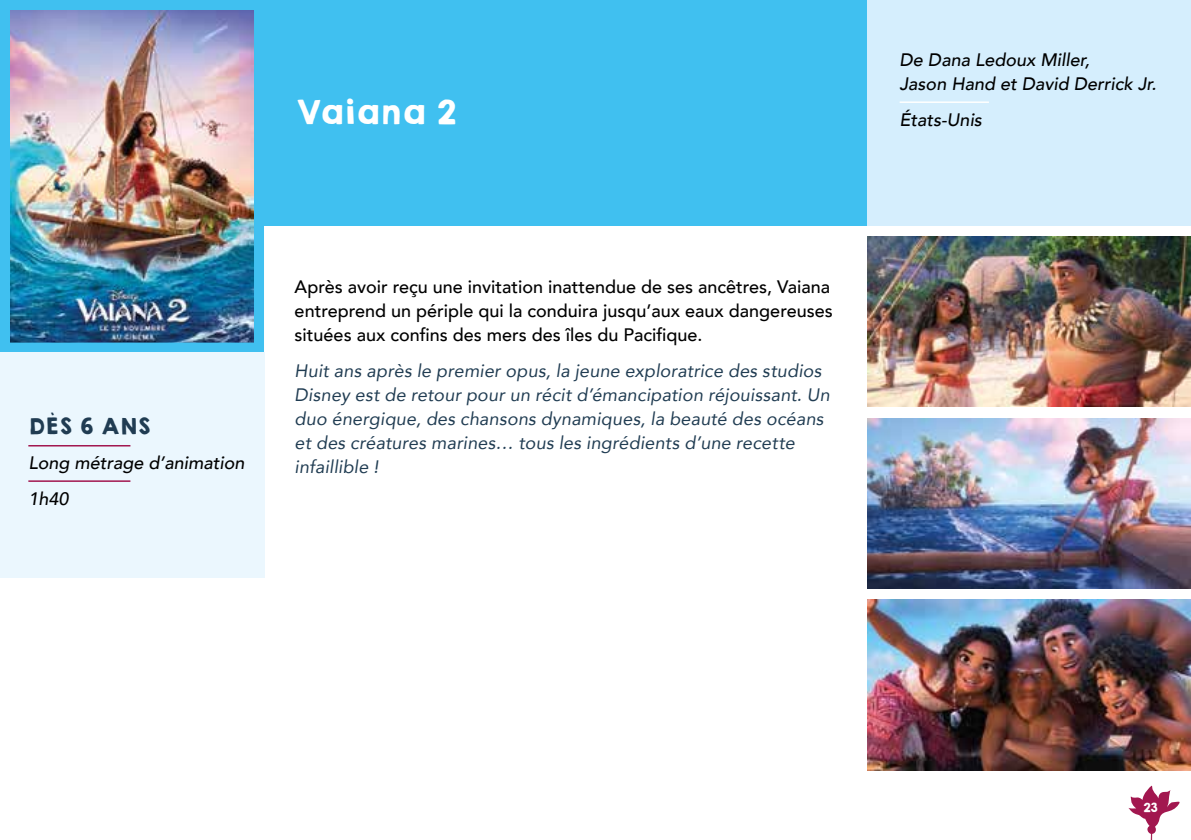
<style>
.page{position:relative;width:1191px;height:840px;background:#fff}
.page>*{position:absolute;margin:0;border:0;box-sizing:border-box;transform-origin:0 0}
.t1{font:30px "KGHAPPY Solid";letter-spacing:.005em;color:#fff}
.t2{font:20px "KGHAPPY Solid";letter-spacing:.02em;color:#203c52}
.t3{font:italic 18px/24px "Avenir";letter-spacing:.01em;color:#203c52}
.t4{font:500 18px/24px "Avenir";color:#000}
.t5{font:italic 500 18px/35.4px "Avenir";color:#000}
.t6{font:11.4px "KGHAPPY Solid";color:#fff}
</style>
<div class="page">
<div style="left:0;top:0;width:1191px;height:225px;background:#40c0f0"></div>
<img style="left:0;top:10px;width:269px;height:347px">
<div style="left:0;top:352px;width:264px;height:225px;background:#ebf7fe"></div>
<div style="left:867px;top:0;width:324px;height:225px;background:#d5eefd"></div>
<hr style="left:28px;top:445px;width:102px;height:1px;background:#a2174f">
<hr style="left:28px;top:480px;width:102px;height:1px;background:#a2174f">
<img style="left:867px;top:236px;width:324px;height:170px">
<img style="left:867px;top:418px;width:324px;height:170px">
<img style="left:867px;top:599px;width:324px;height:170px">
<hr style="left:899px;top:101px;width:90px;height:2px;background:#fff">
<svg style="left:1128px;top:785px;width:52px;height:54px"></svg>
<h1 class="t1" style="left:295px;top:96px;width:164px">Vaiana 2</h1>
<p class="t2" style="left:28px;top:415px;width:124px">DÈS 6 ANS</p>
<p class="t5" style="left:28px;top:447px;width:218px">Long métrage d’animation<br>1h40</p>
<p class="t4" style="left:295px;top:274px;width:539px">Après avoir reçu une invitation inattendue de ses ancêtres, Vaiana entreprend un périple qui la conduira jusqu’aux eaux dangereuses situées aux confins des mers des îles du Pacifique.</p>
<p class="t3" style="left:295px;top:358px;width:536px">Huit ans après le premier opus, la jeune exploratrice des studios Disney est de retour pour un récit d’émancipation réjouissant. Un duo énergique, des chansons dynamiques, la beauté des océans et des créatures marines… tous les ingrédients d’une recette infaillible !</p>
<p class="t5" style="left:899px;top:50px;width:258px;line-height:24px">De Dana Ledoux Miller,<br>Jason Hand et David Derrick Jr.</p>
<p class="t5" style="left:899px;top:103px;width:84px">États-Unis</p>
<p class="t6" style="left:1142px;top:800px;width:16px">23</p>
</div>
